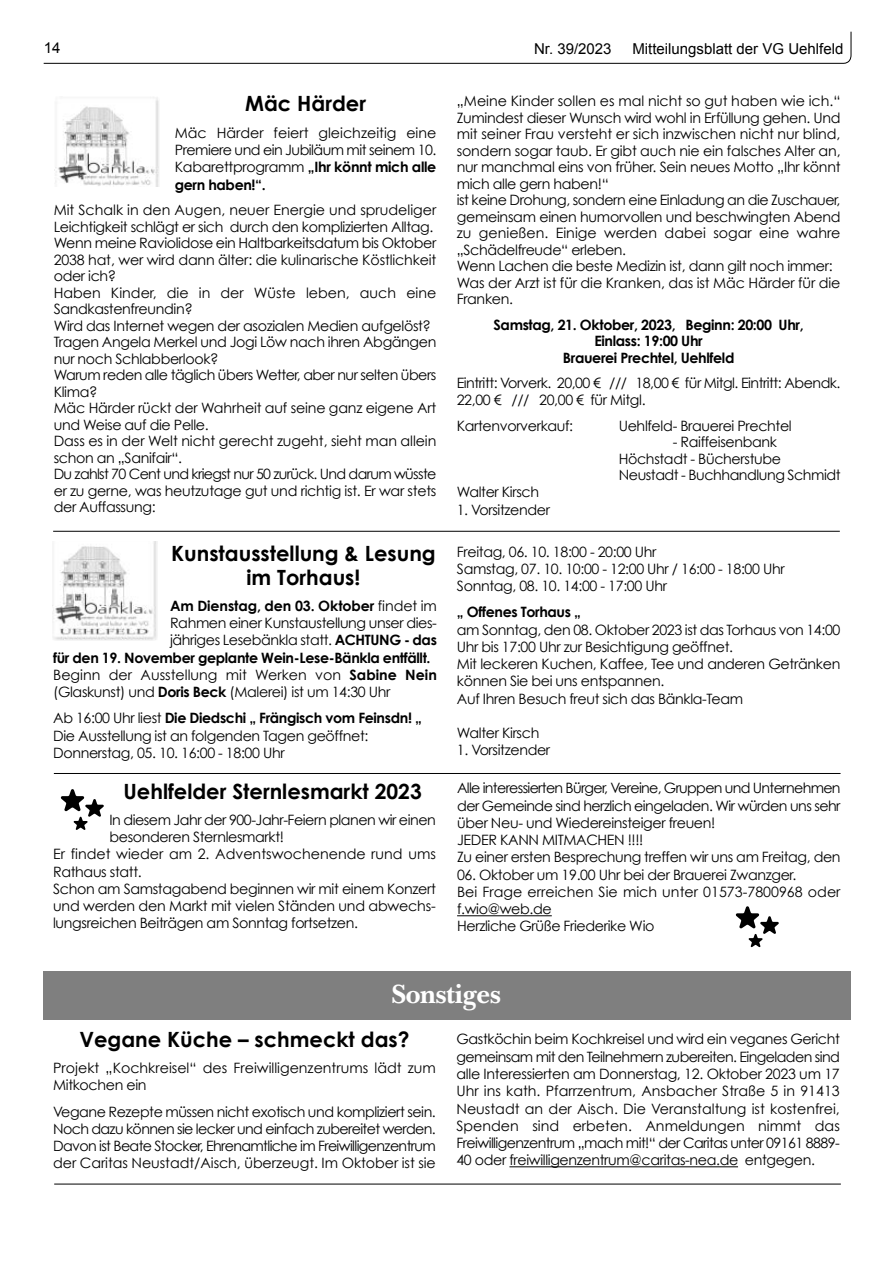
<style>
.page{position:relative;width:893px;height:1263px;background:#fff}
.page>*{position:absolute;margin:0;border:0;box-sizing:border-box;transform-origin:0 0}
.t1{font:700 27px "Baskerville BT";letter-spacing:-.03em;color:#fff}
.t2{font:700 21px/24px "Century Gothic";color:#000;text-align:center}
.t3{font:15px "Arial";color:#000}
.t4{font:14.25px/16.5px "Century Gothic";letter-spacing:-.025em;color:#000}
.t5{font:700 14.25px/16.5px "Century Gothic";letter-spacing:-.025em;color:#000;text-align:center}
.t6{font:14.25px/17.2px "Century Gothic";color:#000}
.t7{font:700 14.25px "Century Gothic";letter-spacing:-.005em;color:#000}
.s1{font-weight:700}
.s2{font-weight:400}
</style>
<div class="page">
<svg style="left:43px;top:31px;width:809px;height:33px"></svg>
<img style="left:55px;top:97px;width:104px;height:90px">
<img style="left:53px;top:541px;width:105px;height:99px">
<hr style="left:53px;top:531px;width:787px;height:1px;background:#000">
<svg style="left:736px;top:906px;width:43px;height:41px"></svg>
<hr style="left:54px;top:773px;width:786px;height:1px;background:#000">
<hr style="left:457px;top:915px;width:95px;height:1px;background:#000">
<svg style="left:61px;top:789px;width:43px;height:41px"></svg>
<div style="left:43px;top:971px;width:808px;height:49px;background:#7f7f7f"></div>
<hr style="left:509px;top:1166px;width:229px;height:1px;background:#000">
<hr style="left:54px;top:1184px;width:787px;height:1px;background:#000">
<p class="t3" style="left:44px;top:42px;width:18px">14</p>
<p class="t3" style="left:534px;top:43px;width:79px">Nr. 39/2023</p>
<p class="t3" style="left:632px;top:43px;width:212px">Mitteilungsblatt der VG Uehlfeld</p>
<h2 class="t2" style="left:245px;top:94px;width:122px">M‰c H‰rder</h2>
<p class="t4" style="left:175px;top:125px;width:263px;line-height:17.2px;text-align:justify">M‰c H‰rder feiert gleichzeitig eine Premiere und ein Jubil‰um mit seinem 10.<br>Kabarettprogramm <span class="s1">ÑIhr kˆnnt mich alle gern haben!ì.</span></p>
<p class="t4" style="left:54px;top:203px;width:384px">Mit Schalk in den Augen, neuer Energie und sprudeliger Leichtigkeit schl‰gt er sich durch den komplizierten Alltag.<br>Wenn meine Raviolidose ein Haltbarkeitsdatum bis Oktober 2038 hat, wer wird dann ‰lter: die kulinarische Kˆstlichkeit oder ich?<br>Haben Kinder, die in der W¸ste leben, auch eine Sandkastenfreundin?<br>Wird das Internet wegen der asozialen Medien aufgelˆst?<br>Tragen Angela Merkel und Jogi Lˆw nach ihren Abg‰ngen nur noch Schlabberlook?<br>Warum reden alle t‰glich ¸bers Wetter, aber nur selten ¸bers Klima?<br>M‰c H‰rder r¸ckt der Wahrheit auf seine ganz eigene Art und Weise auf die Pelle.<br>Dass es in der Welt nicht gerecht zugeht, sieht man allein schon an ÑSanifairì.<br>Du zahlst 70 Cent und kriegst nur 50 zur¸ck. Und darum w¸sste er zu gerne, was heutzutage gut und richtig ist. Er war stets der Auffassung:</p>
<p class="t4" style="left:457px;top:94px;width:385px">ÑMeine Kinder sollen es mal nicht so gut haben wie ich.ì Zumindest dieser Wunsch wird wohl in Erf¸llung gehen. Und mit seiner Frau versteht er sich inzwischen nicht nur blind, sondern sogar taub. Er gibt auch nie ein falsches Alter an, nur manchmal eins von fr¸her. Sein neues Motto ÑIhr kˆnnt mich alle gern haben!ì<br>ist keine Drohung, sondern eine Einladung an die Zuschauer, gemeinsam einen humorvollen und beschwingten Abend zu genieflen. Einige werden dabei sogar eine wahre ÑSch‰delfreudeì erleben.<br>Wenn Lachen die beste Medizin ist, dann gilt noch immer:<br>Was der Arzt ist f¸r die Kranken, das ist M‰c H‰rder f¸r die Franken.</p>
<p class="t5" style="left:494px;top:318px;width:312px">Samstag, 21. Oktober, 2023, Beginn: 20:00 Uhr,<br>Einlass: 19:00 Uhr<br>Brauerei Prechtel, Uehlfeld</p>
<p class="t4" style="left:457px;top:376px;width:385px">Eintritt: Vorverk. 20,00 Ä /// 18,00 Ä f¸r Mitgl. Eintritt: Abendk.<br>22,00 Ä /// 20,00 Ä f¸r Mitgl.</p>
<p class="t4" style="left:457px;top:418px;width:118px">Kartenvorverkauf:</p>
<p class="t4" style="left:619px;top:418px;width:175px">Uehlfeld- Brauerei Prechtel</p>
<p class="t4" style="left:619px;top:435px;width:223px;text-indent:54px">- Raiffeisenbank<br>Hˆchstadt - B¸cherstube<br>Neustadt - Buchhandlung Schmidt</p>
<p class="t4" style="left:457px;top:485px;width:84px">Walter Kirsch</p>
<p class="t4" style="left:457px;top:502px;width:95px">1. Vorsitzender</p>
<h2 class="t2" style="left:171px;top:543px;width:266px">Kunstausstellung &amp; Lesung im Torhaus!</h2>
<p class="t7" style="left:170px;top:600px;width:268px">Am Dienstag, den 03. Oktober <span class="s2">findet im</span></p>
<p class="t4" style="left:170px;top:616px;width:268px">Rahmen einer Kunstaustellung unser dies-</p>
<p class="t4" style="left:170px;top:633px;width:268px">j‰hriges Leseb‰nkla statt. <span class="s1">ACHTUNG - das</span></p>
<p class="t5" style="left:53px;top:650px;width:379px">f¸r den 19. November geplante Wein-Lese-B‰nkla entf‰llt.</p>
<p class="t6" style="left:53px;top:667px;width:385px">Beginn der Ausstellung mit Werken von <span class="s1">Sabine Nein</span></p>
<p class="t4" style="left:53px;top:685px;width:339px">(Glaskunst) und <span class="s1">Doris Beck</span> (Malerei) ist um 14:30 Uhr</p>
<p class="t4" style="left:53px;top:711px;width:370px;line-height:17.2px">Ab 16:00 Uhr liest <span class="s1">Die Diedschi Ñ Fr‰ngisch vom Feinsdn! Ñ<br></span>Die Ausstellung ist an folgenden Tagen geˆffnet:<br>Donnerstag, 05. 10. 16:00 - 18:00 Uhr</p>
<h2 class="t2" style="left:124px;top:781px;width:300px">Uehlfelder Sternlesmarkt 2023</h2>
<p class="t4" style="left:109px;top:812px;width:328px">In diesem Jahr der 900-Jahr-Feiern planen wir einen</p>
<p class="t4" style="left:109px;top:830px;width:176px">besonderen Sternlesmarkt!</p>
<p class="t6" style="left:53px;top:846px;width:384px">Er findet wieder am 2. Adventswochenende rund ums</p>
<p class="t4" style="left:53px;top:864px;width:90px">Rathaus statt.</p>
<p class="t4" style="left:53px;top:881px;width:384px">Schon am Samstagabend beginnen wir mit einem Konzert</p>
<p class="t4" style="left:53px;top:899px;width:384px">und werden den Markt mit vielen St‰nden und abwechs-</p>
<p class="t4" style="left:53px;top:916px;width:306px">lungsreichen Beitr‰gen am Sonntag fortsetzen.</p>
<p class="t4" style="left:457px;top:544px;width:329px;line-height:17.2px">Freitag, 06. 10. 18:00 - 20:00 Uhr<br>Samstag, 07. 10. 10:00 - 12:00 Uhr / 16:00 - 18:00 Uhr<br>Sonntag, 08. 10. 14:00 - 17:00 Uhr</p>
<p class="t5" style="left:457px;top:605px;width:125px">Ñ Offenes Torhaus Ñ</p>
<p class="t4" style="left:457px;top:622px;width:385px;line-height:17.2px">am Sonntag, den 08. Oktober 2023 ist das Torhaus von 14:00<br>Uhr bis 17:00 Uhr zur Besichtigung geˆffnet.<br>Mit leckeren Kuchen, Kaffee, Tee und anderen Getr‰nken kˆnnen Sie bei uns entspannen.<br>Auf Ihren Besuch freut sich das B‰nkla-Team</p>
<p class="t4" style="left:457px;top:726px;width:84px">Walter Kirsch</p>
<p class="t4" style="left:457px;top:743px;width:95px">1. Vorsitzender</p>
<p class="t4" style="left:457px;top:781px;width:385px;line-height:17.2px">Alle interessierten B¸rger, Vereine, Gruppen und Unternehmen der Gemeinde sind herzlich eingeladen. Wir w¸rden uns sehr ¸ber Neu- und Wiedereinsteiger freuen!<br>JEDER KANN MITMACHEN !!!!<br>Zu einer ersten Besprechung treffen wir uns am Freitag, den</p>
<p class="t4" style="left:457px;top:867px;width:385px;line-height:17.2px">06. Oktober um 19.00 Uhr bei der Brauerei Zwanzger.<br>Bei Frage erreichen Sie mich unter 01573-7800968 oder f.wio@web.de<br>Herzliche Gr¸fle Friederike Wio</p>
<h1 class="t1" style="left:392px;top:984px;width:111px">Sonstiges</h1>
<h2 class="t2" style="left:79px;top:1029px;width:332px">Vegane K¸che ñ schmeckt das?</h2>
<p class="t6" style="left:53px;top:1060px;width:384px">Projekt ÑKochkreiselì des Freiwilligenzentrums l‰dt zum<br>Mitkochen ein</p>
<p class="t4" style="left:53px;top:1104px;width:384px;line-height:17.2px;text-align:justify">Vegane Rezepte m¸ssen nicht exotisch und kompliziert sein.<br>Noch dazu kˆnnen sie lecker und einfach zubereitet werden.<br>Davon ist Beate Stocker, Ehrenamtliche im Freiwilligenzentrum der Caritas Neustadt/Aisch, ¸berzeugt. Im Oktober ist sie</p>
<p class="t4" style="left:456px;top:1032px;width:385px;line-height:17.2px;text-align:justify">Gastkˆchin beim Kochkreisel und wird ein veganes Gericht gemeinsam mit den Teilnehmern zubereiten. Eingeladen sind alle Interessierten am Donnerstag, 12. Oktober 2023 um 17<br>Uhr ins kath. Pfarrzentrum, Ansbacher Strafle 5 in 91413<br>Neustadt an der Aisch. Die Veranstaltung ist kostenfrei, Spenden sind erbeten. Anmeldungen nimmt das Freiwilligenzentrum Ñmach mit!ì der Caritas unter 09161 8889- 40 oder freiwilligenzentrum@caritas-nea.de entgegen.</p>
</div>
